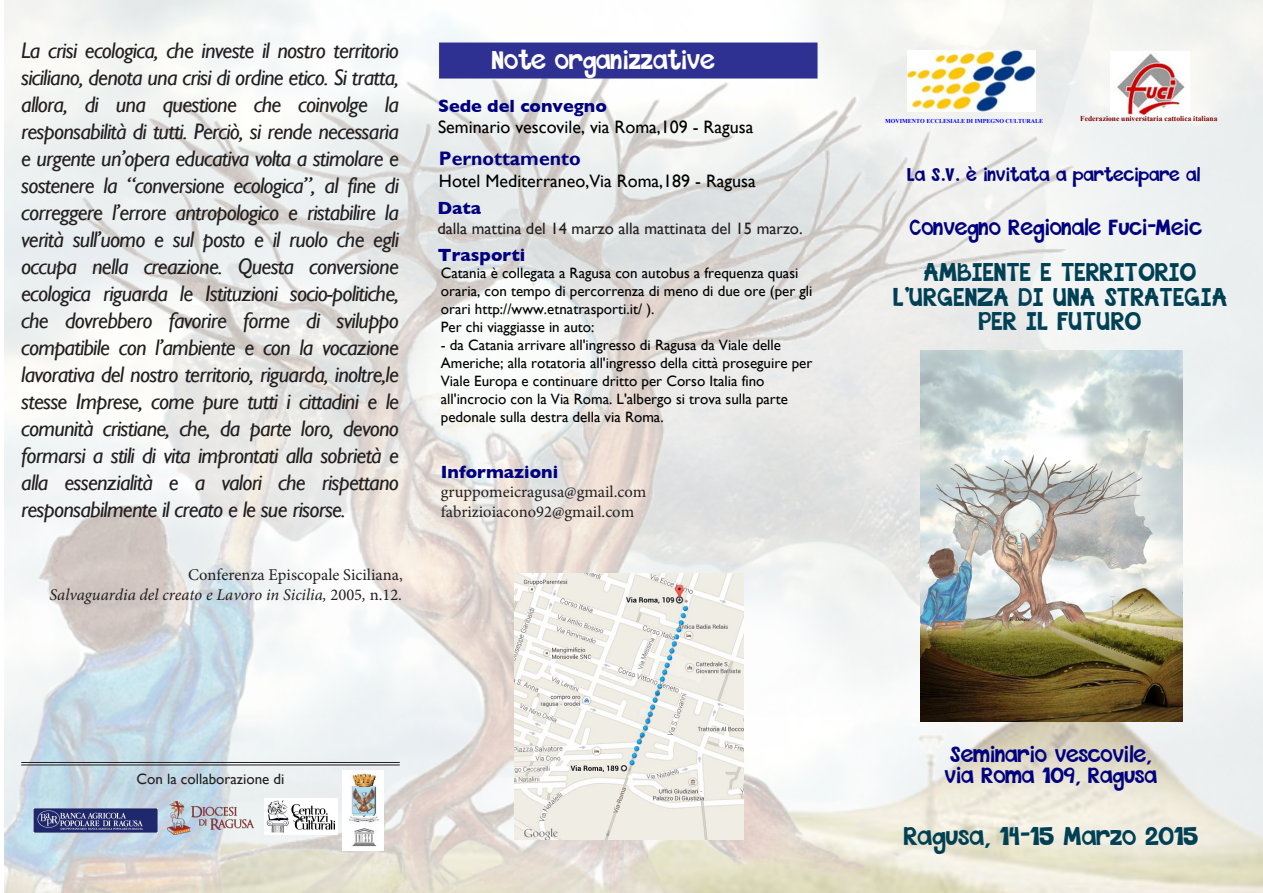
<style>
.page{position:relative;width:1263px;height:893px;background:#fff}
.page>*{position:absolute;margin:0;border:0;box-sizing:border-box;transform-origin:0 0}
.t1{font:italic 22.5px/27px "Gill Sans";letter-spacing:-.035em;color:#231f20;text-align:justify}
.t2{font:700 21px/24.9px "THISFONTISBOLD";color:#004055;text-align:center}
.t3{font:700 21px "THISFONTISBOLD";color:#fff}
.t4{font:700 19.5px "Gill Sans";color:#000080}
.t5{font:18px "Gill Sans";color:#000}
.t6{font:700 18px/21.6px "THISFONTISBOLD";color:#000080;text-align:center}
.t7{font:700 18px "Gill Sans";color:#000080}
.t8{font:italic 16.5px/20.4px "Minion Pro";color:#231f20;text-align:right}
.t9{font:16.5px/19.6px "Minion Pro";color:#231f20}
.t10{font:16.5px "Gill Sans";color:#231f20}
.t11{font:15px/18px "Gill Sans";color:#000}
.t12{font:700 15px "THISFONTISBOLD";color:#000080}
.t13{font:15px "Gill Sans";color:#231f20}
.t14{font:700 7.5px "Times New Roman";color:#800000}
.t15{font:700 6px "Times New Roman";color:#00f}
.t16{font:6px "Monotype Corsiva";color:#000}
.s1{font-style:normal}
</style>
<div class="page">
<img style="left:4px;top:0;width:1259px;height:893px">
<img style="left:920px;top:350px;width:263px;height:372px">
<img style="left:515px;top:573px;width:229px;height:267px">
<div style="left:440px;top:43px;width:377px;height:35px;background:#2e3092"></div>
<div style="left:439px;top:43px;width:378px;height:36px;border:2px solid #2e3092"></div>
<hr style="left:21px;top:762px;width:379px;height:1px;background:#231f20">
<hr style="left:21px;top:765px;width:379px;height:1px;background:#231f20">
<img style="left:907px;top:51px;width:128px;height:60px">
<img style="left:1110px;top:51px;width:80px;height:67px">
<img style="left:34px;top:808px;width:124px;height:25px">
<img style="left:167px;top:801px;width:86px;height:34px">
<img style="left:265px;top:799px;width:72px;height:36px">
<img style="left:343px;top:771px;width:40px;height:80px">
<p class="t1" style="left:21px;top:37px;width:379px">La crisi ecologica, che investe il nostro territorio siciliano, denota una crisi di ordine etico. Si tratta, allora, di una questione che coinvolge la responsabilità di tutti. Perciò, si rende necessaria e urgente un’opera educativa volta a stimolare e sostenere la “conversione ecologica”, al fine di correggere l’errore antropologico e ristabilire la verità sull’uomo e sul posto e il ruolo che egli occupa nella creazione. Questa conversione ecologica riguarda le Istituzioni socio-politiche, che dovrebbero favorire forme di sviluppo compatibile con l’ambiente e con la vocazione lavorativa del nostro territorio, riguarda, inoltre,le stesse Imprese, come pure tutti i cittadini e le comunità cristiane, che, da parte loro, devono formarsi a stili di vita improntati alla sobrietà e alla essenzialità e a valori che rispettano responsabilmente il creato e le sue risorse.</p>
<p class="t8" style="left:50px;top:564px;width:355px"><span class="s1">Conferenza Episcopale Siciliana,<br></span>Salvaguardia del creato e Lavoro in Sicilia, <span class="s1">2005</span>, <span class="s1">n.12</span>.</p>
<p class="t3" style="left:492px;top:44px;width:224px">Note organizzative</p>
<p class="t7" style="left:438px;top:96px;width:170px">Sede del convegno</p>
<p class="t5" style="left:438px;top:117px;width:317px">Seminario vescovile, via Roma,109 - Ragusa</p>
<p class="t4" style="left:439px;top:147px;width:143px">Pernottamento</p>
<p class="t5" style="left:439px;top:171px;width:318px">Hotel Mediterraneo,Via Roma,189 - Ragusa</p>
<p class="t7" style="left:437px;top:197px;width:45px">Data</p>
<p class="t10" style="left:437px;top:219px;width:367px">dalla mattina del 14 marzo alla mattinata del 15 marzo.</p>
<p class="t7" style="left:438px;top:244px;width:89px">Trasporti</p>
<p class="t11" style="left:441px;top:264px;width:373px">Catania è collegata a Ragusa con autobus a frequenza quasi oraria, con tempo di percorrenza di meno di due ore (per gli orari http://www.etnatrasporti.it/ ).<br>Per chi viaggiasse in auto:</p>
<p class="t11" style="left:441px;top:336px;width:373px">- da Catania arrivare all'ingresso di Ragusa da Viale delle Americhe; alla rotatoria all'ingresso della città proseguire per Viale Europa e continuare dritto per Corso Italia fino all'incrocio con la Via Roma. L'albergo si trova sulla parte pedonale sulla destra della via Roma.</p>
<p class="t7" style="left:441px;top:461px;width:119px">Informazioni</p>
<p class="t9" style="left:441px;top:482px;width:207px">gruppomeicragusa@gmail.com fabrizioiacono92@gmail.com</p>
<p class="t13" style="left:136px;top:770px;width:149px">Con la collaborazione di</p>
<p class="t15" style="left:885px;top:117px;width:160px">MOVIMENTO ECCLESIALE DI IMPEGNO CULTURALE</p>
<p class="t14" style="left:1080px;top:114px;width:139px">Federazione universitaria cattolica italiana</p>
<p class="t12" style="left:907px;top:164px;width:295px">La S.V. è invitata a partecipare al</p>
<p class="t6" style="left:910px;top:218px;width:294px">Convegno Regionale Fuci-Meic</p>
<p class="t2" style="left:893px;top:261px;width:336px">AMBIENTE E TERRITORIO<br>L’URGENZA DI UNA STRATEGIA<br>PER IL FUTURO</p>
<p class="t16" style="left:1008px;top:616px;width:23px">F. Dovere</p>
<p class="t6" style="left:945px;top:744px;width:214px">Seminario vescovile, via Roma 109, Ragusa</p>
<p class="t2" style="left:904px;top:825px;width:296px">Ragusa, 14-15 Marzo 2015</p>
</div>
